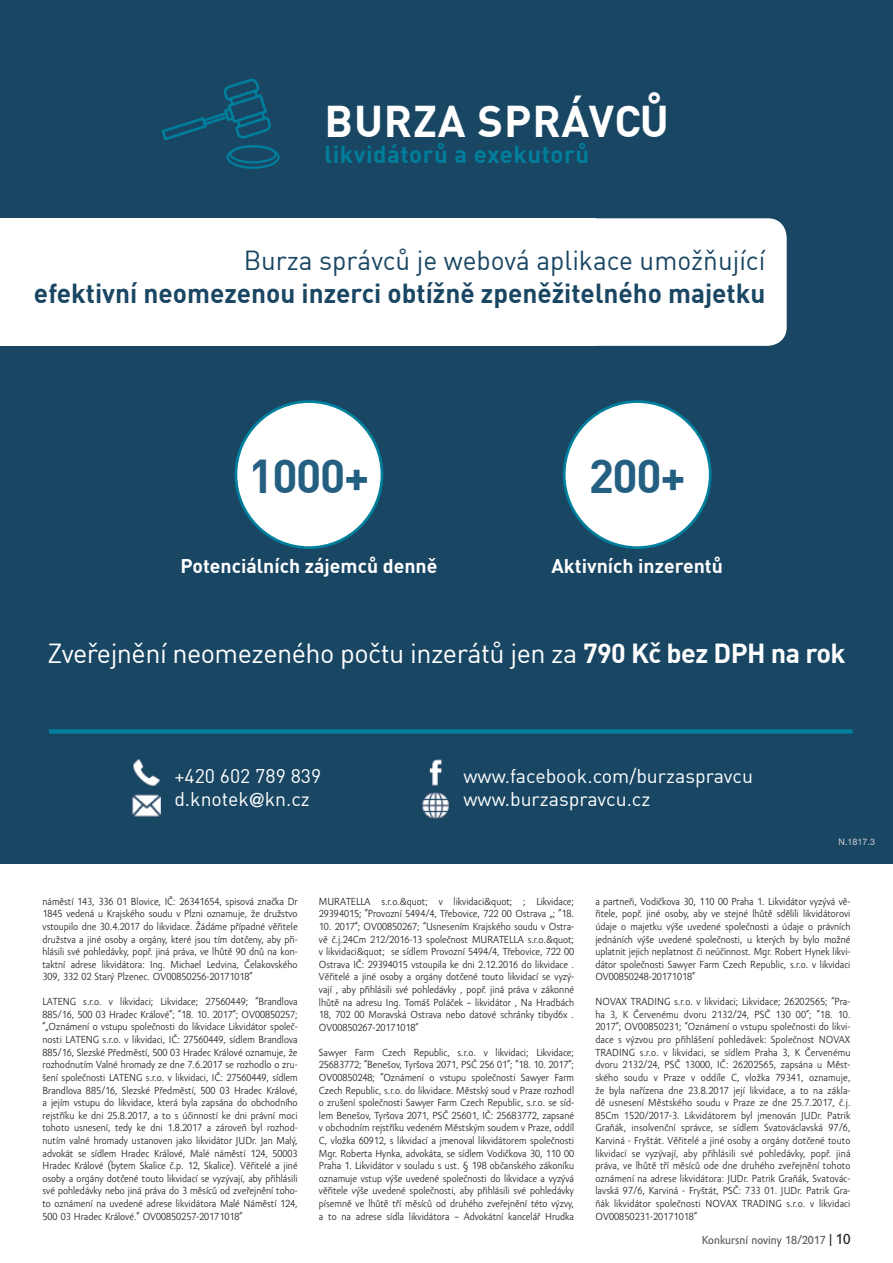
<style>
.page{position:relative;width:893px;height:1263px;background:#fff}
.page>*{position:absolute;margin:0;border:0;box-sizing:border-box;transform-origin:0 0}
.t1{font:700 46.5px "DINCE";letter-spacing:-.03em;color:#245e81}
.t2{font:700 43.5px "DINCE";letter-spacing:.02em;color:#fff}
.t3{font:27px "DINCE";letter-spacing:-.02em;color:#fff}
.t4{font:700 27px "DINCE";color:#194663}
.t5{font:27px "DINCE";color:#194663}
.t6{font:700 24px "DINCE";letter-spacing:.02em;color:#007e9b}
.t7{font:19.5px/23.4px "DINCE";color:#fff}
.t8{font:700 19.5px "DINCE";color:#fff}
.t9{font:12px "Amor Sans Text Pro";color:#57585a}
.t10{font:10.5px/12.6px "Amor Sans Pro";color:#231f20;text-align:justify}
.t11{font:9px "Helvetica Neue LT Pro";color:#d1d2d4}
.s1{font-weight:700}
.s2{font-family:"Helvetica Neue LT Pro";font-weight:500}
.s3{color:#231f20}
.s4{font-size:15px;color:#231f20}
</style>
<div class="page">
<div style="left:0;top:0;width:893px;height:863px;background:#194663"></div>
<svg style="left:161px;top:79px;width:110px;height:61px"></svg>
<div style="left:226px;top:145px;width:54px;height:24px;border:2px solid #007e9b;border-radius:50%"></div>
<div style="left:231px;top:146px;width:44px;height:16px;background:#194663;border-radius:50%"></div>
<div style="left:229px;top:145px;width:48px;height:18px;border:2px solid #007e9b;border-radius:50%"></div>
<div style="left:553px;top:218px;width:234px;height:128px;background:#fff;border-radius:19px"></div>
<div style="left:0;top:218px;width:595px;height:128px;background:#fff"></div>
<div style="left:236px;top:402px;width:146px;height:146px;background:#fff;border-radius:50%"></div>
<div style="left:235px;top:400px;width:148px;height:149px;border:3px solid #007e9b;border-radius:50%"></div>
<div style="left:564px;top:402px;width:146px;height:146px;background:#fff;border-radius:50%"></div>
<div style="left:563px;top:400px;width:149px;height:149px;border:3px solid #007e9b;border-radius:50%"></div>
<div style="left:49px;top:729px;width:804px;height:5px;background:#007e9b"></div>
<img style="left:133px;top:759px;width:27px;height:27px">
<img style="left:429px;top:759px;width:14px;height:27px">
<img style="left:132px;top:794px;width:29px;height:23px">
<img style="left:422px;top:792px;width:27px;height:27px">
<h2 class="t2" style="left:324px;top:93px;width:346px">BURZA SPRÁVCŮ</h2>
<h3 class="t6" style="left:324px;top:138px;width:266px">likvidátorů a exekutorů</h3>
<h3 class="t5" style="left:244px;top:243px;width:523px">Burza správců je webová aplikace umožňující</h3>
<h3 class="t4" style="left:34px;top:275px;width:733px">efektivní neomezenou inzerci obtížně zpeněžitelného majetku</h3>
<h1 class="t1" style="left:249px;top:445px;width:122px">1000+</h1>
<h1 class="t1" style="left:589px;top:445px;width:98px">200+</h1>
<h3 class="t8" style="left:180px;top:553px;width:258px">Potenciálních zájemců denně</h3>
<h3 class="t8" style="left:551px;top:553px;width:173px">Aktivních inzerentů</h3>
<h3 class="t3" style="left:47px;top:636px;width:800px">Zveřejnění neomezeného počtu inzerátů jen za <span class="s1">790 Kč bez DPH na rok</span></h3>
<h3 class="t7" style="left:174px;top:763px;width:148px">+420 602 789 839 d.knotek<span class="s2">@</span>kn.cz</h3>
<h3 class="t7" style="left:463px;top:763px;width:291px">www.facebook.com/burzaspravcu www.burzaspravcu.cz</h3>
<p class="t11" style="left:839px;top:837px;width:38px">N.1817.3</p>
<p class="t10" style="left:43px;top:895px;width:257px">náměstí 143, 336 01 Blovice, IČ: 26341654, spisová značka Dr 1845 vedená u Krajského soudu v Plzni oznamuje, že družstvo vstoupilo dne 30.4.2017 do likvidace. Žádáme případné věřitele družstva a jiné osoby a orgány, které jsou tím dotčeny, aby při&shy;hlásili své pohledávky, popř. jiná práva, ve lhůtě 90 dnů na kon&shy;taktní adrese likvidátora: Ing. Michael Ledvina, Čelakovského 309, 332 02 Starý Plzenec. OV00850256-20171018“</p>
<p class="t10" style="left:43px;top:996px;width:257px">LATENG s.r.o. v likvidaci; Likvidace; 27560449; “Brandlova 885/16, 500 03 Hradec Králové“; “18. 10. 2017“; OV00850257; “„Oznámení o vstupu společnosti do likvidace Likvidátor společ&shy;nosti LATENG s.r.o. v likvidaci, IČ: 27560449, sídlem Brandlova 885/16, Slezské Předměstí, 500 03 Hradec Králové oznamuje, že rozhodnutím Valné hromady ze dne 7.6.2017 se rozhodlo o zru&shy;šení společnosti LATENG s.r.o. v likvidaci, IČ: 27560449, sídlem Brandlova 885/16, Slezské Předměstí, 500 03 Hradec Králové, a jejím vstupu do likvidace, která byla zapsána do obchodního rejstříku ke dni 25.8.2017, a to s účinností ke dni právní moci tohoto usnesení, tedy ke dni 1.8.2017 a zároveň byl rozhod&shy;nutím valné hromady ustanoven jako likvidátor JUDr. Jan Malý, advokát se sídlem Hradec Králové, Malé náměstí 124, 50003<br>Hradec Králové (bytem Skalice č.p. 12, Skalice). Věřitelé a jiné osoby a orgány dotčené touto likvidací se vyzývají, aby přihlásili své pohledávky nebo jiná práva do 3 měsíců od zveřejnění toho&shy;to oznámení na uvedené adrese likvidátora Malé Náměstí 124, 500 03 Hradec Králové.“ OV00850257-20171018“</p>
<p class="t10" style="left:319px;top:895px;width:257px">MURATELLA s.r.o.&amp;quot; v likvidaci&amp;quot; ; Likvidace;<br>29394015; “Provozní 5494/4, Třebovice, 722 00 Ostrava „; “18.</p>
<p class="t10" style="left:319px;top:920px;width:257px">10. 2017“; OV00850267; “Usnesením Krajského soudu v Ostra&shy;vě č.j.24Cm 212/2016-13 společnost MURATELLA s.r.o.&amp;quot; v likvidaci&amp;quot; se sídlem Provozní 5494/4, Třebovice, 722 00<br>Ostrava IČ: 29394015 vstoupila ke dni 2.12.2016 do likvidace .<br>Věřitelé a jiné osoby a orgány dotčené touto likvidací se vyzý&shy;vají , aby přihlásili své pohledávky , popř. jiná práva v zákonné lhůtě na adresu Ing. Tomáš Poláček – likvidátor , Na Hradbách 18, 702 00 Moravská Ostrava nebo datové schránky tibyd6x .<br>OV00850267-20171018“</p>
<p class="t10" style="left:319px;top:1046px;width:257px">Sawyer Farm Czech Republic, s.r.o. v likvidaci; Likvidace; 25683772; “Benešov, Tyršova 2071, PSČ 256 01“; “18. 10. 2017“; OV00850248; “Oznámení o vstupu společnosti Sawyer Farm Czech Republic, s.r.o. do likvidace. Městský soud v Praze rozhodl o zrušení společnosti Sawyer Farm Czech Republic, s.r.o. se síd&shy;lem Benešov, Tyršova 2071, PSČ 25601, IČ: 25683772, zapsané v obchodním rejstříku vedeném Městským soudem v Praze, oddíl C, vložka 60912, s likvidací a jmenoval likvidátorem společnosti Mgr. Roberta Hynka, advokáta, se sídlem Vodičkova 30, 110 00<br>Praha 1. Likvidátor v souladu s ust. § 198 občanského zákoníku oznamuje vstup výše uvedené společnosti do likvidace a vyzývá věřitele výše uvedené společnosti, aby přihlásili své pohledávky písemně ve lhůtě tří měsíců od druhého zveřejnění této výzvy, a to na adrese sídla likvidátora – Advokátní kancelář Hrudka</p>
<p class="t10" style="left:595px;top:895px;width:257px">a partneři, Vodičkova 30, 110 00 Praha 1. Likvidátor vyzývá vě&shy;řitele, popř. jiné osoby, aby ve stejné lhůtě sdělili likvidátorovi údaje o majetku výše uvedené společnosti a údaje o právních jednáních výše uvedené společnosti, u kterých by bylo možné uplatnit jejich neplatnost či neúčinnost. Mgr. Robert Hynek likvi&shy;dátor společnosti Sawyer Farm Czech Republic, s.r.o. v likvidaci OV00850248-20171018“</p>
<p class="t10" style="left:595px;top:996px;width:257px">NOVAX TRADING s.r.o. v likvidaci; Likvidace; 26202565; “Pra&shy;ha 3, K Červenému dvoru 2132/24, PSČ 130 00“; “18. 10.<br>2017“; OV00850231; “Oznámení o vstupu společnosti do likvi&shy;dace s výzvou pro přihlášení pohledávek: Společnost NOVAX TRADING s.r.o. v likvidaci, se sídlem Praha 3, K Červenému dvoru 2132/24, PSČ 13000, IČ: 26202565, zapsána u Měst&shy;ského soudu v Praze v oddíle C, vložka 79341, oznamuje, že byla nařízena dne 23.8.2017 její likvidace, a to na zákla&shy;dě usnesení Městského soudu v Praze ze dne 25.7.2017, č.j.<br>85Cm 1520/2017-3. Likvidátorem byl jmenován JUDr. Patrik Graňák, insolvenční správce, se sídlem Svatováclavská 97/6, Karviná - Fryštát. Věřitelé a jiné osoby a orgány dotčené touto likvidací se vyzývají, aby přihlásili své pohledávky, popř. jiná práva, ve lhůtě tří měsíců ode dne druhého zveřejnění tohoto oznámení na adrese likvidátora: JUDr. Patrik Graňák, Svatovác&shy;lavská 97/6, Karviná - Fryštát, PSČ: 733 01. JUDr. Patrik Gra&shy;ňák likvidátor společnosti NOVAX TRADING s.r.o. v likvidaci OV00850231-20171018“</p>
<p class="t9" style="left:702px;top:1234px;width:150px">Konkursní noviny 18/2017 <span class="s3">|</span> <span class="s4">10</span></p>
</div>
